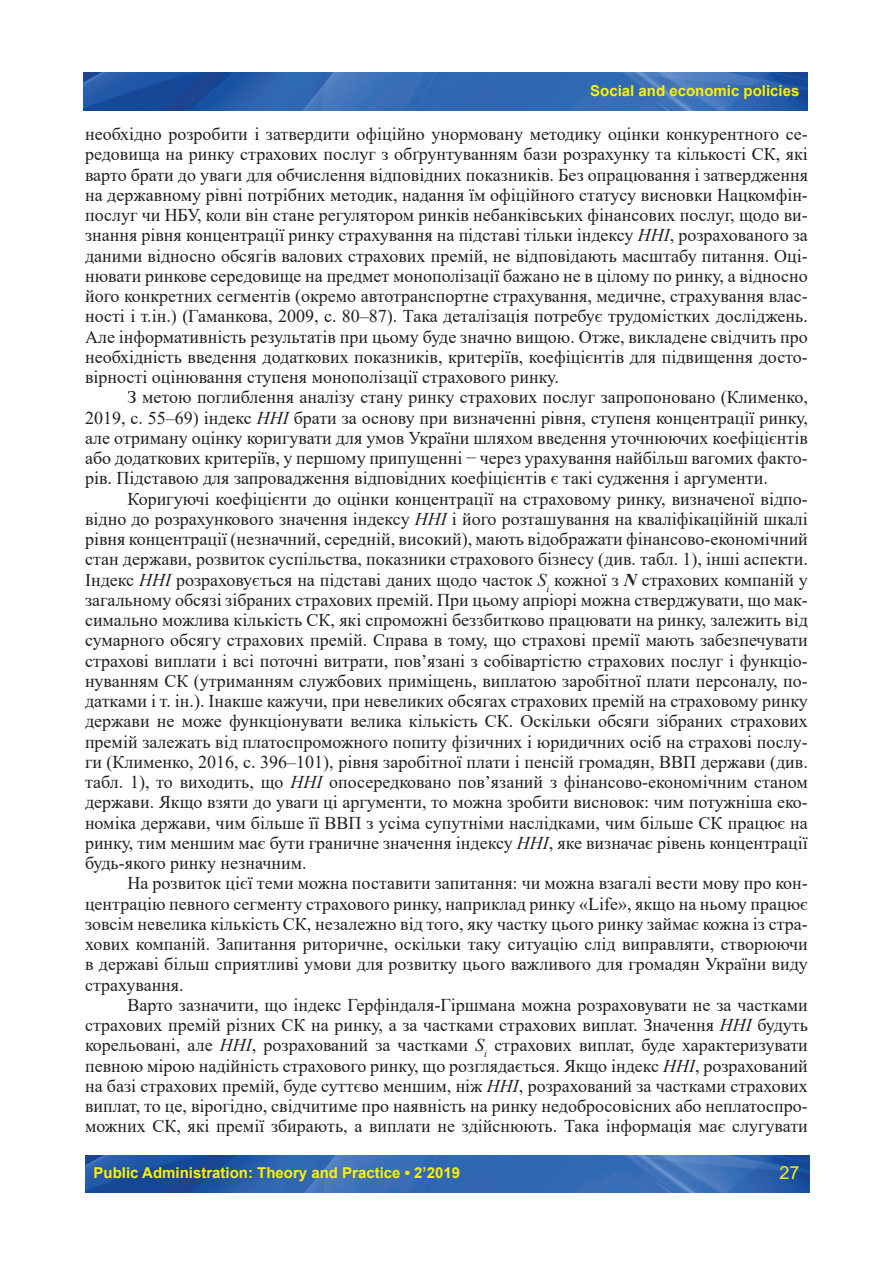
<style>
.page{position:relative;width:893px;height:1263px;background:#fff}
.page>*{position:absolute;margin:0;border:0;box-sizing:border-box;transform-origin:0 0}
.t1{font:18px/20.2px "Times New Roman";color:#231f20;text-align:justify}
.t2{font:18px "Arial";color:#fff101}
.t3{font:700 15px "Arial";color:#fff101}
.s1{font-style:italic}
.s2{font-weight:700;font-style:italic}
</style>
<div class="page">
<img style="left:85px;top:1155px;width:724px;height:37px">
<img style="left:84px;top:73px;width:724px;height:37px">
<p class="t3" style="left:590px;top:80px;width:211px">Social and economic policies</p>
<p class="t1" style="left:85px;top:123px;width:724px">необхідно розробити і затвердити офіційно унормовану методику оцінки конкурентного се&shy;редовища на ринку страхових послуг з обґрунтуванням бази розрахунку та кількості СК, які варто брати до уваги для обчислення відповідних показників. Без опрацювання і затвердження на державному рівні потрібних методик, надання їм офіційного статусу висновки Нацкомфін&shy;послуг чи НБУ, коли він стане регулятором ринків небанківських фінансових послуг, щодо ви&shy;знання рівня концентрації ринку страхування на підставі тільки індексу <span class="s1">ННІ</span>, розрахованого за даними відносно обсягів валових страхових премій, не відповідають масштабу питання. Оці&shy;нювати ринкове середовище на предмет монополізації бажано не в цілому по ринку, а відносно його конкретних сегментів (окремо автотранспортне страхування, медичне, страхування влас&shy;ності і т.ін.) (Гаманкова, 2009, с. 80–87). Така деталізація потребує трудомістких досліджень.<br>Але інформативність результатів при цьому буде значно вищою. Отже, викладене свідчить про необхідність введення додаткових показників, критеріїв, коефіцієнтів для підвищення досто&shy;вірності оцінювання ступеня монополізації страхового ринку.</p>
<p class="t1" style="left:85px;top:387px;width:724px;text-indent:43px">З метою поглиблення аналізу стану ринку страхових послуг запропоновано (Клименко, 2019, с. 55–69) індекс <span class="s1">ННІ</span> брати за основу при визначенні рівня, ступеня концентрації ринку, але отриману оцінку коригувати для умов України шляхом введення уточнюючих коефіцієнтів або додаткових критеріїв, у першому припущенні − через урахування найбільш вагомих факто&shy;рів. Підставою для запровадження відповідних коефіцієнтів є такі судження і аргументи.</p>
<p class="t1" style="left:85px;top:488px;width:724px;text-indent:43px">Коригуючі коефіцієнти до оцінки концентрації на страховому ринку, визначеної відпо&shy;відно до розрахункового значення індексу <span class="s1">ННІ</span> і його розташування на кваліфікаційній шкалі рівня концентрації (незначний, середній, високий), мають відображати фінансово-економічний стан держави, розвиток суспільства, показники страхового бізнесу (див. табл. 1), інші аспекти.<br>Індекс <span class="s1">ННІ</span> розраховується на підставі даних щодо часток <span class="s1">S</span><sub>i</sub> кожної з <span class="s2">N</span> страхових компаній у загальному обсязі зібраних страхових премій. При цьому апріорі можна стверджувати, що мак&shy;симально можлива кількість СК, які спроможні беззбитково працювати на ринку, залежить від сумарного обсягу страхових премій. Справа в тому, що страхові премії мають забезпечувати страхові виплати і всі поточні витрати, пов’язані з собівартістю страхових послуг і функціо&shy;нуванням СК (утриманням службових приміщень, виплатою заробітної плати персоналу, по&shy;датками і т. ін.). Інакше кажучи, при невеликих обсягах страхових премій на страховому ринку держави не може функціонувати велика кількість СК. Оскільки обсяги зібраних страхових премій залежать від платоспроможного попиту фізичних і юридичних осіб на страхові послу&shy;ги (Клименко, 2016, с. 396–101), рівня заробітної плати і пенсій громадян, ВВП держави (див. табл. 1), то виходить, що <span class="s1">ННІ</span> опосередковано пов’язаний з фінансово-економічним станом держави. Якщо взяти до уваги ці аргументи, то можна зробити висновок: чим потужніша еко&shy;номіка держави, чим більше її ВВП з усіма супутніми наслідками, чим більше СК працює на ринку, тим меншим має бути граничне значення індексу <span class="s1">ННІ</span>, яке визначає рівень концентрації будь-якого ринку незначним.</p>
<p class="t1" style="left:85px;top:873px;width:724px;text-indent:43px">На розвиток цієї теми можна поставити запитання: чи можна взагалі вести мову про кон&shy;центрацію певного сегменту страхового ринку, наприклад ринку «Life», якщо на ньому працює зовсім невелика кількість СК, незалежно від того, яку частку цього ринку займає кожна із стра&shy;хових компаній. Запитання риторичне, оскільки таку ситуацію слід виправляти, створюючи в державі більш сприятливі умови для розвитку цього важливого для громадян України виду страхування.</p>
<p class="t1" style="left:85px;top:994px;width:724px;text-indent:43px">Варто зазначити, що індекс Герфіндаля-Гіршмана можна розраховувати не за частками страхових премій різних СК на ринку, а за частками страхових виплат. Значення <span class="s1">ННІ</span> будуть корельовані, але <span class="s1">ННІ</span>, розрахований за частками <span class="s1">S</span><sub>i</sub> страхових виплат, буде характеризувати певною мірою надійність страхового ринку, що розглядається. Якщо індекс <span class="s1">ННІ</span>, розрахований на базі страхових премій, буде суттєво меншим, ніж <span class="s1">ННІ</span>, розрахований за частками страхових виплат, то це, вірогідно, свідчитиме про наявність на ринку недобросовісних або неплатоспро&shy;можних СК, які премії збирають, а виплати не здійснюють. Така інформація має слугувати</p>
<p class="t3" style="left:94px;top:1162px;width:368px">Public Administration: Theory and Practice • 2’2019</p>
<p class="t2" style="left:779px;top:1160px;width:22px">27</p>
</div>
